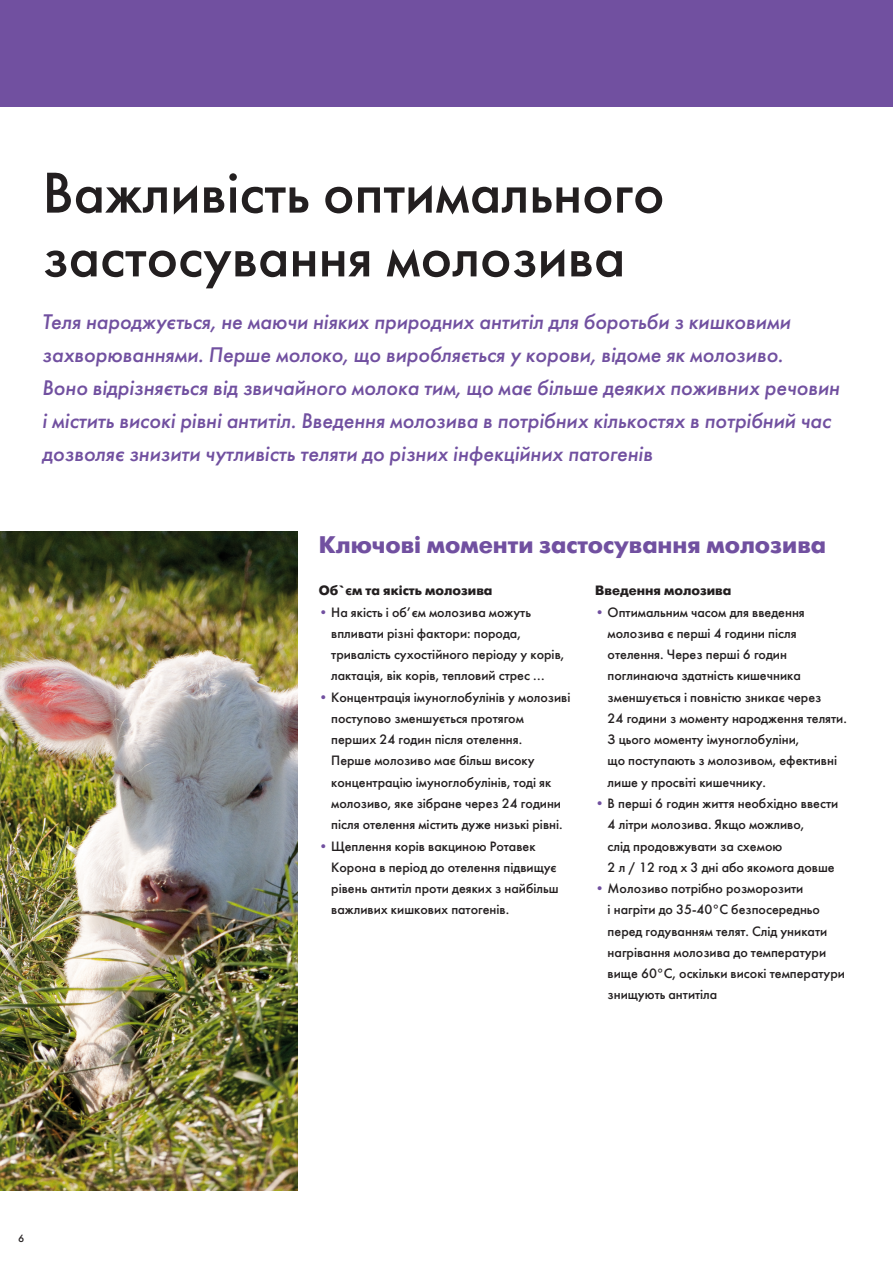
<style>
.page{position:relative;width:893px;height:1263px;background:#fff}
.page>*{position:absolute;margin:0;border:0;box-sizing:border-box;transform-origin:0 0}
.Nathan_Title_Black{font:57px/63.8px "Futura Futuris C";color:#231f20}
.Nathan_Table{font:700 24px "Futura Futuris C";color:#7150a0}
.Nathan_Table-2{font:italic 21px/33px "Futura Futuris C";color:#7150a0}
.Nathan_Table-3{font:13.5px/21.3px "Futura Futuris C";color:#231f20}
.Nathan_Table-4{font:700 13.5px "Futura Futuris C";color:#231f20}
.Nathan_Page_Number{font:10.5px "Futura Futuris C";color:#231f20}
.s1{color:#7150a0}
</style>
<div class="page">
<div style="left:0;top:0;width:893px;height:106px;background:#7150a0"></div>
<img style="left:0;top:531px;width:298px;height:660px">
<p class="Nathan_Title_Black" style="left:43px;top:161px;width:623px">Важливість оптимального застосування молозива</p>
<p class="Nathan_Table-2" style="left:43px;top:305px;width:799px">Теля народжується, не маючи ніяких природних антитіл для боротьби з кишковими захворюваннями. Перше молоко, що виробляється у корови, відоме як молозиво.<br>Воно відрізняється від звичайного молока тим, що має більше деяких поживних речовин і містить високі рівні антитіл. Введення молозива в потрібних кількостях в потрібний час дозволяє знизити чутливість теляти до різних інфекційних патогенів</p>
<p class="Nathan_Table" style="left:319px;top:531px;width:509px">Ключові моменти застосування молозива</p>
<p class="Nathan_Table-4" style="left:319px;top:583px;width:175px">Об`єм та якість молозива</p>
<p class="Nathan_Table-3" style="left:331px;top:601px;width:235px;text-indent:-12px"><span class="s1">•</span> На якість і об’єм молозива можуть впливати різні фактори: порода, тривалість сухостійного періоду у корів, лактація, вік корів, тепловий стрес ...</p>
<p class="Nathan_Table-3" style="left:331px;top:686px;width:241px;text-indent:-12px"><span class="s1">•</span> Концентрація імуноглобулінів у молозиві поступово зменшується протягом перших 24 годин після отелення.<br>Перше молозиво має більш високу концентрацію імуноглобулінів, тоді як молозиво, яке зібране через 24 години після отелення містить дуже низькі рівні.</p>
<p class="Nathan_Table-3" style="left:331px;top:835px;width:229px;text-indent:-12px"><span class="s1">•</span> Щеплення корів вакциною Ротавек Корона в період до отелення підвищує рівень антитіл проти деяких з найбільш важливих кишкових патогенів.</p>
<p class="Nathan_Table-4" style="left:595px;top:583px;width:138px">Введення молозива</p>
<p class="Nathan_Table-3" style="left:608px;top:601px;width:241px;text-indent:-12px"><span class="s1">•</span> Оптимальним часом для введення молозива є перші 4 години після отелення. Через перші 6 годин поглинаюча здатність кишечника зменшується і повністю зникає через<br>24 години з моменту народження теляти.<br>З цього моменту імуноглобуліни,<br>що поступають з молозивом, ефективні лише у просвіті кишечнику.</p>
<p class="Nathan_Table-3" style="left:608px;top:793px;width:232px;text-indent:-12px"><span class="s1">•</span> В перші 6 годин життя необхідно ввести 4 літри молозива. Якщо можливо,<br>слід продовжувати за схемою<br>2 л / 12 год х 3 дні або якомога довше</p>
<p class="Nathan_Table-3" style="left:608px;top:878px;width:239px;text-indent:-12px"><span class="s1">•</span> Молозиво потрібно розморозити<br>і нагріти до 35-40°С безпосередньо перед годуванням телят. Слід уникати нагрівання молозива до температури вище 60°C, оскільки високі температури знищують антитіла</p>
<p class="Nathan_Page_Number" style="left:18px;top:1231px;width:8px">6</p>
</div>
